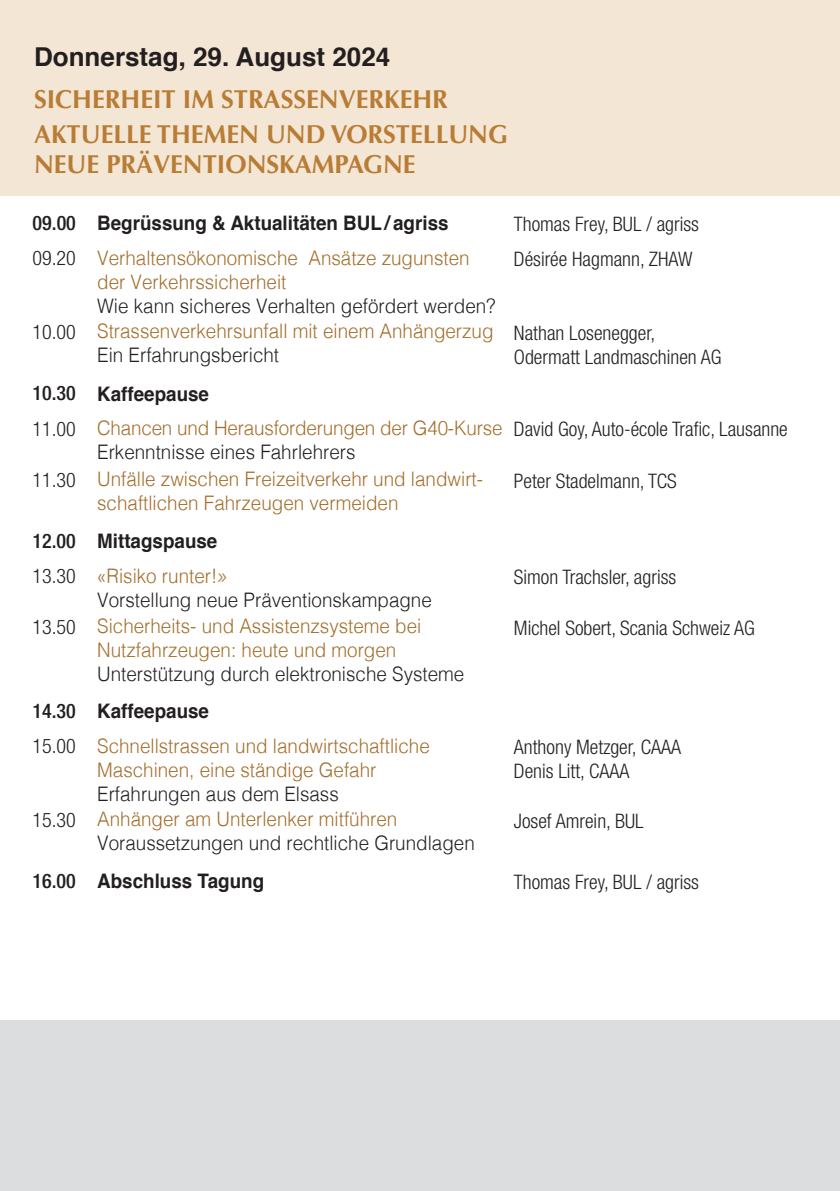
<style>
.page{position:relative;width:840px;height:1191px;background:#fff}
.page>*{position:absolute;margin:0;border:0;box-sizing:border-box;transform-origin:0 0}
.t1{font:700 26px/35.6px "Optima";color:#b97c34}
.t2{font:700 26px "Helvetica";color:#231f20}
.t3{font:300 20px/24px "Helvetica";color:#a46e2c;scale:.94 1}
.t4{font:300 condensed 20px/24px "Helvetica Neue";color:#231f20}
.t5{font:300 20px/24px "Helvetica";color:#231f20;scale:.94 1}
.t6{font:700 20px "Helvetica";color:#231f20;scale:.94 1}
.s1{font-family:"Helvetica Neue";font-weight:500;font-stretch:condensed}
.s2{font-family:"Helvetica Neue";font-stretch:condensed;color:#231f20}
.s3{color:#231f20}
.s4{font-family:"Helvetica Neue";font-weight:500;font-stretch:condensed;color:#231f20}
.s5{font-weight:700;color:#231f20}
.s6{font-family:"Calibri"}
.s7{font-family:"Frutiger LT Std";font-style:italic}
.s8{font-family:"Helvetica Neue";font-stretch:condensed}
.s9{color:#a46e2c}
</style>
<div class="page">
<div style="left:0;top:0;width:839px;height:196px;background:#f4e6d5"></div>
<div style="left:0;top:1020px;width:839px;height:171px;background:#dcdddf"></div>
<h1 class="t2" style="left:34px;top:36px;width:357px">Donnerstag, 29. August 2024</h1>
<h1 class="t1" style="left:34px;top:81px;width:475px">SICHERHEIT IM STRASSENVERKEHR<br>AKTUELLE THEMEN UND VORSTELLUNG</h1>
<h1 class="t1" style="left:34px;top:147px;width:383px">NEUE PRÄVENTIONSKAMPAGNE</h1>
<p class="t6" style="left:33px;top:207px;width:444px"><span class="s1">09.00</span> Begrüssung &amp; Aktualitäten BUL/ agriss</p>
<p class="t4" style="left:513px;top:212px;width:186px">Thomas Frey, BUL / agriss</p>
<p class="t3" style="left:97px;top:244px;width:397px;text-indent:-64px"><span class="s2">09.20</span> Verhaltensökonomische Ansätze zugunsten der Verkehrssicherheit</p>
<p class="t5" style="left:97px;top:292px;width:425px">Wie kann sicheres Verhalten gefördert werden?</p>
<p class="t4" style="left:513px;top:247px;width:180px">Désirée Hagmann, ZHAW</p>
<p class="t3" style="left:97px;top:318px;width:423px;text-indent:-64px"><span class="s2">10.00</span> Strassenverkehrsunfall mit einem Anhängerzug<br><span class="s3">Ein Erfahrungsbericht</span></p>
<p class="t4" style="left:513px;top:321px;width:209px">Nathan Losenegger,<br>Odermatt Landmaschinen AG</p>
<p class="t3" style="left:33px;top:375px;width:501px;line-height:34.4px"><span class="s4">10.30</span> <span class="s5">Kaffeepause<br></span><span class="s2">11.00</span> Chancen und Herausforderungen der G40-Kurse</p>
<p class="t5" style="left:97px;top:438px;width:276px">Erkenntnisse eines Fahrlehrers</p>
<p class="t4" style="left:513px;top:417px;width:275px">David Goy, Auto-école Trafic, Lausanne</p>
<p class="t3" style="left:97px;top:465px;width:412px;text-indent:-64px"><span class="s2">11.30</span> Unfälle zwischen Freizeitverkehr und landwirt&shy;schaftlichen Fahrzeugen vermeiden</p>
<p class="t4" style="left:513px;top:468px;width:164px">Peter Stadelmann, TCS</p>
<p class="t3" style="left:33px;top:522px;width:208px;line-height:35px"><span class="s4">12.00</span> <span class="s5">Mittagspause<br></span><span class="s2">13.30</span> <span class="s6">«</span>Risiko runter!<span class="s7">»</span></p>
<p class="t5" style="left:97px;top:586px;width:357px">Vorstellung neue Präventionskampagne</p>
<p class="t4" style="left:513px;top:564px;width:164px">Simon Trachsler, agriss</p>
<p class="t3" style="left:97px;top:613px;width:346px;text-indent:-64px"><span class="s2">13.50</span> Sicherheits- und Assistenzsysteme bei<br>Nutzfahrzeugen: heute und morgen</p>
<p class="t5" style="left:97px;top:661px;width:392px">Unterstützung durch elektronische Systeme</p>
<p class="t3" style="left:33px;top:692px;width:424px;line-height:34.4px"><span class="s4">14.30</span> <span class="s5">Kaffeepause<br></span><span class="s2">15.00</span> Schnellstrassen und landwirtschaftliche</p>
<p class="t3" style="left:97px;top:756px;width:298px">Maschinen, eine ständige Gefahr</p>
<p class="t5" style="left:97px;top:780px;width:258px">Erfahrungen aus dem Elsass</p>
<p class="t4" style="left:513px;top:615px;width:242px">Michel Sobert, Scania Schweiz AG</p>
<p class="t4" style="left:513px;top:735px;width:169px">Anthony Metzger, CAAA<br>Denis Litt, CAAA</p>
<p class="t5" style="left:97px;top:805px;width:403px;text-indent:-64px"><span class="s8">15.30</span> <span class="s9">Anhänger am Unterlenker mitführen<br></span>Voraussetzungen und rechtliche Grundlagen</p>
<p class="t4" style="left:513px;top:808px;width:131px">Josef Amrein, BUL</p>
<p class="t6" style="left:33px;top:865px;width:248px"><span class="s1">16.00</span> Abschluss Tagung</p>
<p class="t4" style="left:513px;top:869px;width:186px">Thomas Frey, BUL / agriss</p>
</div>
